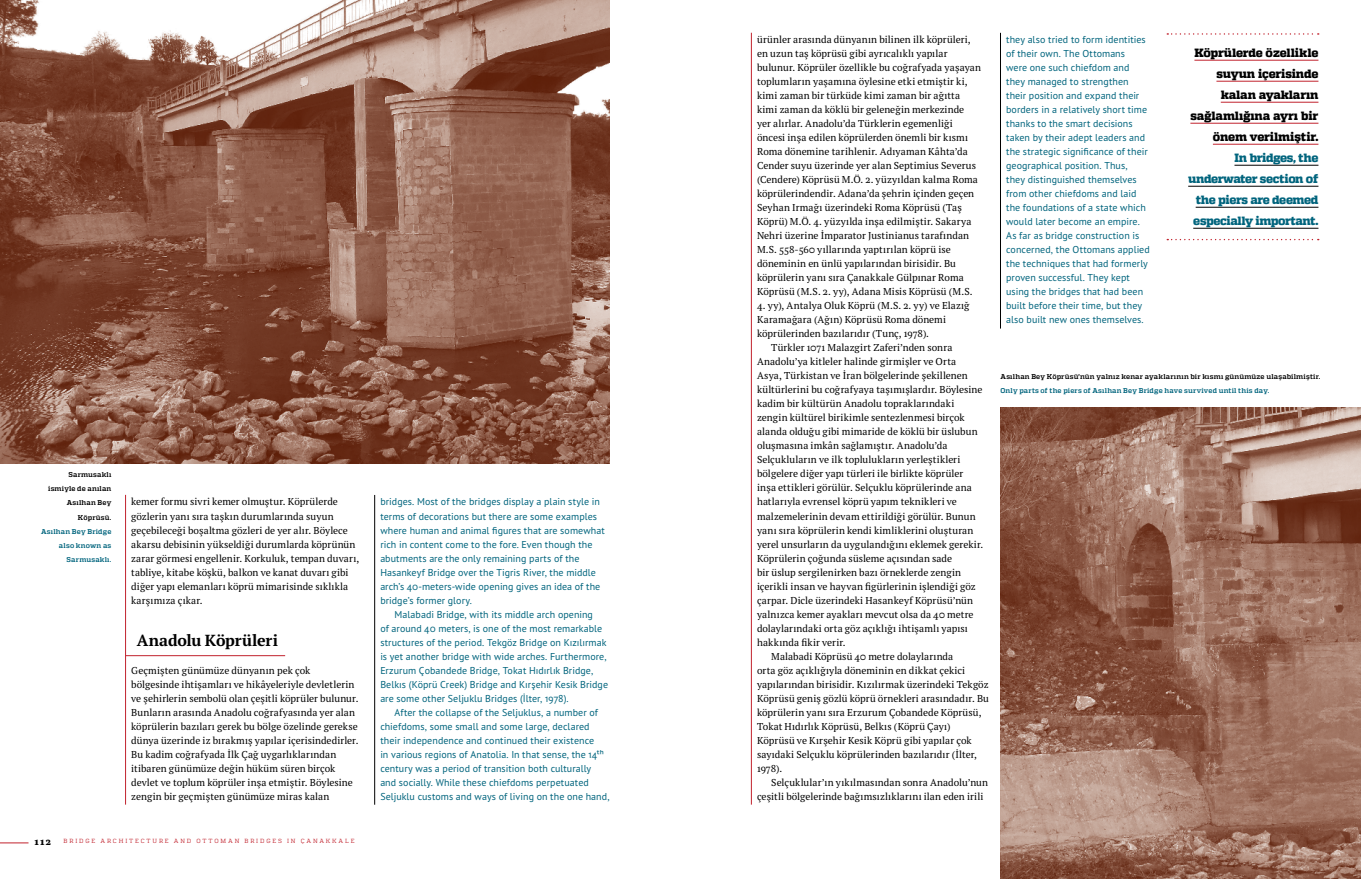
<style>
.page{position:relative;width:1361px;height:879px;background:#fff}
.page>*{position:absolute;margin:0;border:0;box-sizing:border-box;transform-origin:0 0}
.t1{font:700 16px "PT Serif Pro";letter-spacing:-.01em;color:#000}
.t2{font:800 12px/21px "Quadon";letter-spacing:-.015em;color:#000;text-align:right}
.t3{font:800 12px/21px "Quadon";letter-spacing:-.035em;color:#00647d;text-align:right}
.t4{font:10px/14px "PT Serif Pro";letter-spacing:.01em;color:#000}
.t5{font:10px/14px "PT Sans Pro";letter-spacing:.005em;color:#00647d}
.t6{font:800 10px "PT Serif Pro";color:#000}
.t7{font:700 7px/14px "Quadon";letter-spacing:.03em;color:#000;text-align:right}
.t8{font:700 7px/14px "Quadon";letter-spacing:.03em;color:#00647d;text-align:right}
.t9{font:6px "Quadon";letter-spacing:.3em;color:#c1222d}
</style>
<div class="page">
<hr style="left:0;top:842px;width:51px;height:1px;background:#c1222d">
<div style="left:28px;top:839px;width:30px;height:8px;background:#fff"></div>
<hr style="left:125px;top:495px;width:1px;height:309px;background:#c1222d">
<hr style="left:126px;top:655px;width:159px;height:1px;background:#c1222d">
<hr style="left:751px;top:33px;width:1px;height:771px;background:#c1222d">
<hr style="left:374px;top:495px;width:1px;height:309px;background:#000">
<hr style="left:1000px;top:33px;width:1px;height:295px;background:#000">
<img style="left:0;top:0;width:609px;height:463px">
<svg style="left:1166px;top:33px;width:154px;height:208px"></svg>
<hr style="left:1193px;top:228px;width:125px;height:1px;background:#000">
<img style="left:1000px;top:407px;width:361px;height:472px">
<p class="t7" style="left:48px;top:468px;width:65px">Sarmusaklı ismiyle de anılan<br>Asılhan Bey<br>Köprüsü.</p>
<p class="t8" style="left:41px;top:524px;width:72px">Asılhan Bey Bridge also known as<br>Sarmusaklı.</p>
<p class="t4" style="left:131px;top:495px;width:229px">kemer formu sivri kemer olmuştur. Köprülerde gözlerin yanı sıra taşkın durumlarında suyun geçebileceği boşaltma gözleri de yer alır. Böylece akarsu debisinin yükseldiği durumlarda köprünün zarar görmesi engellenir. Korkuluk, tempan duvarı, tabliye, kitabe köşkü, balkon ve kanat duvarı gibi diğer yapı elemanları köprü mimarisinde sıklıkla karşımıza çıkar.</p>
<h1 class="t1" style="left:137px;top:629px;width:143px">Anadolu Köprüleri</h1>
<p class="t4" style="left:131px;top:663px;width:229px">Geçmişten günümüze dünyanın pek çok bölgesinde ihtişamları ve hikâyeleriyle devletlerin ve şehirlerin sembolü olan çeşitli köprüler bulunur.<br>Bunların arasında Anadolu coğrafyasında yer alan köprülerin bazıları gerek bu bölge özelinde gerekse dünya üzerinde iz bırakmış yapılar içerisindedirler.<br>Bu kadim coğrafyada İlk Çağ uygarlıklarından itibaren günümüze değin hüküm süren birçok devlet ve toplum köprüler inşa etmiştir. Böylesine zengin bir geçmişten günümüze miras kalan</p>
<p class="t6" style="left:34px;top:834px;width:18px">112</p>
<p class="t9" style="left:64px;top:838px;width:292px">BRIDGE ARCHITECTURE AND OTTOMAN BRIDGES IN ÇANAKKALE</p>
<p class="t5" style="left:380px;top:495px;width:226px">bridges. Most of the bridges display a plain style in terms of decorations but there are some examples where human and animal figures that are somewhat rich in content come to the fore. Even though the abutments are the only remaining parts of the Hasankeyf Bridge over the Tigris River, the middle arch’s 40-meters-wide opening gives an idea of the bridge’s former glory.</p>
<p class="t5" style="left:380px;top:607px;width:229px;text-indent:14px">Malabadi Bridge, with its middle arch opening<br>of around 40 meters, is one of the most remarkable structures of the period. Tekgöz Bridge on Kızılırmak is yet another bridge with wide arches. Furthermore, Erzurum Çobandede Bridge, Tokat Hıdırlık Bridge, Belkıs (Köprü Creek) Bridge and Kırşehir Kesik Bridge are some other Seljuklu Bridges (İlter, 1978).</p>
<p class="t5" style="left:380px;top:705px;width:231px;text-indent:14px">After the collapse of the Seljuklus, a number of chiefdoms, some small and some large, declared their independence and continued their existence<br>in various regions of Anatolia. In that sense, the 14th century was a period of transition both culturally and socially. While these chiefdoms perpetuated Seljuklu customs and ways of living on the one hand,</p>
<p class="t4" style="left:757px;top:33px;width:226px">ürünler arasında dünyanın bilinen ilk köprüleri, en uzun taş köprüsü gibi ayrıcalıklı yapılar bulunur. Köprüler özellikle bu coğrafyada yaşayan toplumların yaşamına öylesine etki etmiştir ki, kimi zaman bir türküde kimi zaman bir ağıtta kimi zaman da köklü bir geleneğin merkezinde<br>yer alırlar. Anadolu’da Türklerin egemenliği öncesi inşa edilen köprülerden önemli bir kısmı Roma dönemine tarihlenir. Adıyaman Kâhta’da Cender suyu üzerinde yer alan Septimius Severus (Cendere) Köprüsü M.Ö. 2. yüzyıldan kalma Roma köprülerindendir. Adana’da şehrin içinden geçen Seyhan Irmağı üzerindeki Roma Köprüsü (Taş Köprü) M.Ö. 4. yüzyılda inşa edilmiştir. Sakarya Nehri üzerine İmparator Justinianus tarafından M.S. 558-560 yıllarında yaptırılan köprü ise döneminin en ünlü yapılarından birisidir. Bu köprülerin yanı sıra Çanakkale Gülpınar Roma Köprüsü (M.S. 2. yy), Adana Misis Köprüsü (M.S.</p>
<p class="t4" style="left:757px;top:299px;width:214px">4. yy), Antalya Oluk Köprü (M.S. 2. yy) ve Elazığ</p>
<p class="t4" style="left:757px;top:313px;width:191px">Karamağara (Ağın) Köprüsü Roma dönemi</p>
<p class="t4" style="left:757px;top:327px;width:173px">köprülerinden bazılarıdır (Tunç, 1978).</p>
<p class="t4" style="left:771px;top:341px;width:183px">Türkler 1071 Malazgirt Zaferi’nden sonra</p>
<p class="t4" style="left:757px;top:355px;width:201px">Anadolu’ya kitleler halinde girmişler ve Orta</p>
<p class="t4" style="left:757px;top:369px;width:212px">Asya, Türkistan ve İran bölgelerinde şekillenen</p>
<p class="t4" style="left:757px;top:383px;width:227px">kültürlerini bu coğrafyaya taşımışlardır. Böylesine</p>
<p class="t4" style="left:757px;top:397px;width:199px">kadim bir kültürün Anadolu topraklarındaki</p>
<p class="t4" style="left:757px;top:411px;width:209px">zengin kültürel birikimle sentezlenmesi birçok</p>
<p class="t4" style="left:757px;top:425px;width:222px">alanda olduğu gibi mimaride de köklü bir üslubun</p>
<p class="t4" style="left:757px;top:439px;width:192px">oluşmasına imkân sağlamıştır. Anadolu’da</p>
<p class="t4" style="left:757px;top:453px;width:205px">Selçukluların ve ilk toplulukların yerleştikleri</p>
<p class="t4" style="left:757px;top:467px;width:208px">bölgelere diğer yapı türleri ile birlikte köprüler</p>
<p class="t4" style="left:757px;top:481px;width:216px">inşa ettikleri görülür. Selçuklu köprülerinde ana</p>
<p class="t4" style="left:757px;top:495px;width:201px">hatlarıyla evrensel köprü yapım teknikleri ve</p>
<p class="t4" style="left:757px;top:509px;width:220px">malzemelerinin devam ettirildiği görülür. Bunun</p>
<p class="t4" style="left:757px;top:523px;width:218px">yanı sıra köprülerin kendi kimliklerini oluşturan</p>
<p class="t4" style="left:757px;top:537px;width:228px">yerel unsurların da uygulandığını eklemek gerekir.</p>
<p class="t4" style="left:757px;top:551px;width:197px">Köprülerin çoğunda süsleme açısından sade</p>
<p class="t4" style="left:757px;top:565px;width:206px">bir üslup sergilenirken bazı örneklerde zengin</p>
<p class="t4" style="left:757px;top:579px;width:220px">içerikli insan ve hayvan figürlerinin işlendiği göz</p>
<p class="t4" style="left:757px;top:593px;width:218px">çarpar. Dicle üzerindeki Hasankeyf Köprüsü’nün</p>
<p class="t4" style="left:757px;top:607px;width:218px">yalnızca kemer ayakları mevcut olsa da 40 metre</p>
<p class="t4" style="left:757px;top:621px;width:212px">dolaylarındaki orta göz açıklığı ihtişamlı yapısı</p>
<p class="t4" style="left:757px;top:635px;width:90px">hakkında fikir verir.</p>
<p class="t4" style="left:771px;top:649px;width:184px">Malabadi Köprüsü 40 metre dolaylarında</p>
<p class="t4" style="left:757px;top:663px;width:210px">orta göz açıklığıyla döneminin en dikkat çekici</p>
<p class="t4" style="left:757px;top:677px;width:233px">yapılarından birisidir. Kızılırmak üzerindeki Tekgöz</p>
<p class="t4" style="left:757px;top:691px;width:233px">Köprüsü geniş gözlü köprü örnekleri arasındadır. Bu</p>
<p class="t4" style="left:757px;top:705px;width:226px">köprülerin yanı sıra Erzurum Çobandede Köprüsü,</p>
<p class="t4" style="left:757px;top:719px;width:195px">Tokat Hıdırlık Köprüsü, Belkıs (Köprü Çayı)</p>
<p class="t4" style="left:757px;top:733px;width:216px">Köprüsü ve Kırşehir Kesik Köprü gibi yapılar çok</p>
<p class="t4" style="left:757px;top:747px;width:222px">sayıdaki Selçuklu köprülerinden bazılarıdır (İlter,</p>
<p class="t4" style="left:757px;top:761px;width:27px">1978).</p>
<p class="t4" style="left:771px;top:775px;width:218px">Selçuklular’ın yıkılmasından sonra Anadolu’nun</p>
<p class="t4" style="left:757px;top:789px;width:228px">çeşitli bölgelerinde bağımsızlıklarını ilan eden irili</p>
<p class="t5" style="left:1006px;top:33px;width:145px">they also tried to form identities of their own. The Ottomans<br>were one such chiefdom and they managed to strengthen their position and expand their borders in a relatively short time thanks to the smart decisions taken by their adept leaders and the strategic significance of their geographical position. Thus,<br>they distinguished themselves from other chiefdoms and laid the foundations of a state which would later become an empire.<br>As far as bridge construction is concerned, the Ottomans applied the techniques that had formerly proven successful. They kept using the bridges that had been built before their time, but they also built new ones themselves.</p>
<p class="t2" style="left:1190px;top:43px;width:130px">Köprülerde özellikle suyun içerisinde kalan ayakların sağlamlığına ayrı bir önem verilmiştir.</p>
<p class="t3" style="left:1188px;top:148px;width:132px">In bridges, the underwater section of the piers are deemed especially important.</p>
<p class="t7" style="left:1000px;top:370px;width:321px">Asılhan Bey Köprüsü'nün yalnız kenar ayaklarının bir kısmı günümüze ulaşabilmiştir.</p>
<p class="t8" style="left:1000px;top:384px;width:270px">Only parts of the piers of Asılhan Bey Bridge have survived until this day.</p>
</div>
